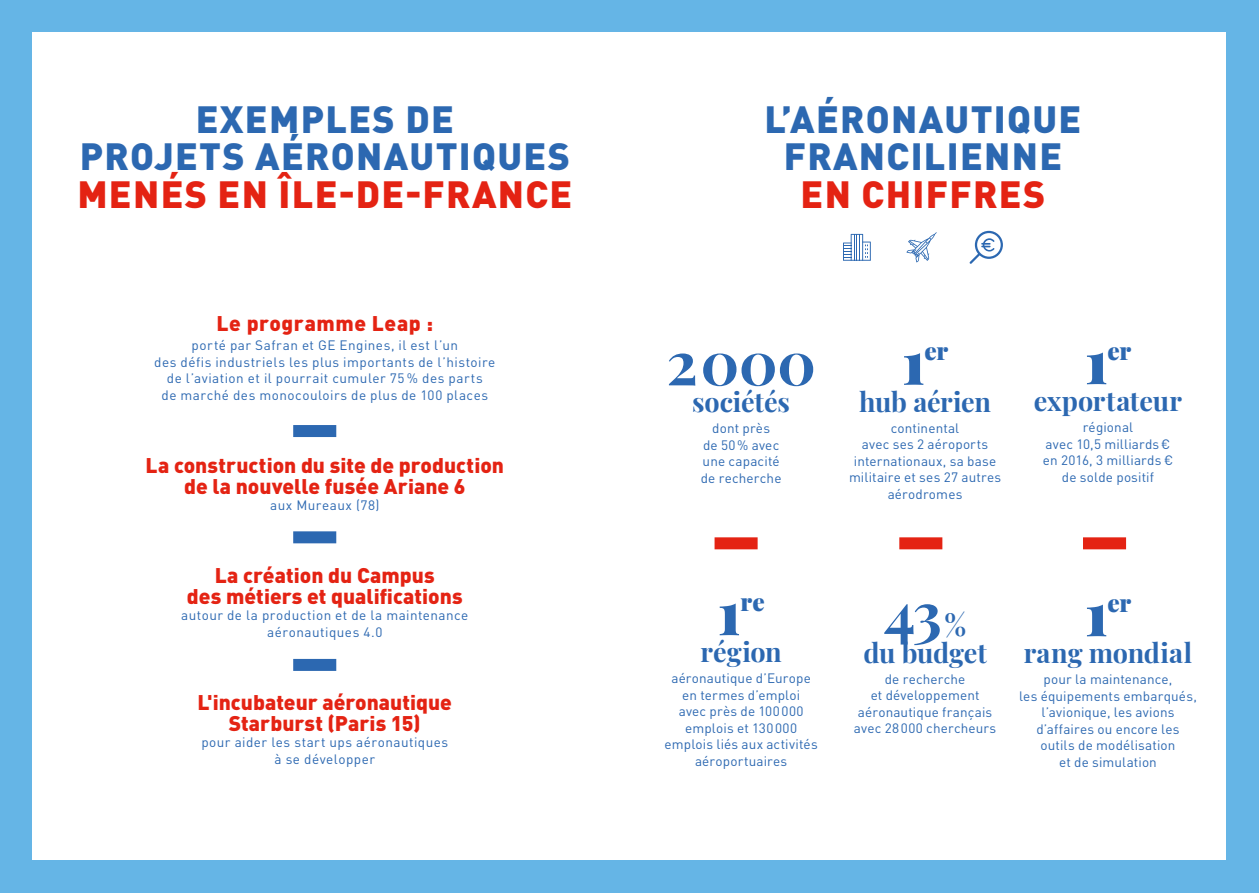
<style>
.page{position:relative;width:1259px;height:893px;background:#65b5e6}
.page>*{position:absolute;margin:0;border:0;box-sizing:border-box;transform-origin:0 0}
.t1{font:700 60px "Playfair Display";color:#2c68b1}
.t2{font:900 60px "Playfair Display";color:#2c68b1}
.t3{font:900 37.5px/37.5px "DIN Pro";letter-spacing:.035em;color:#2c68b1;text-align:center}
.t4{font:900 37.5px "DIN Pro";letter-spacing:.035em;color:#e42313}
.t5{font:700 27px "Playfair Display";letter-spacing:-.005em;color:#2c68b1}
.t6{font:900 24.45px "Playfair Display";letter-spacing:-.015em;color:#2c68b1}
.t7{font:900 21px/21px "DIN Pro";color:#e42313;text-align:center}
.t8{font:900 21px "DIN Pro";letter-spacing:.025em;color:#e42313}
.t9{font:13.5px/16.5px "DIN Pro";letter-spacing:.015em;color:#2c68b1;text-align:center}
.t10{font:13.5px/16.5px "DIN Pro";letter-spacing:.035em;color:#2c68b1;text-align:center}
.t11{font:13.5px "DIN Pro";letter-spacing:.04em;color:#2c68b1}
.s1{font-size:30px}
</style>
<div class="page">
<div style="left:33px;top:33px;width:1193px;height:827px;background:#fff"></div>
<svg style="left:843px;top:234px;width:28px;height:27px"></svg>
<svg style="left:906px;top:230px;width:97px;height:34px"></svg>
<div style="left:293px;top:425px;width:43px;height:12px;background:#2c68b1"></div>
<div style="left:714px;top:537px;width:43px;height:12px;background:#e42313"></div>
<div style="left:899px;top:537px;width:43px;height:12px;background:#e42313"></div>
<div style="left:1083px;top:537px;width:43px;height:12px;background:#e42313"></div>
<div style="left:293px;top:531px;width:43px;height:12px;background:#2c68b1"></div>
<div style="left:293px;top:659px;width:43px;height:12px;background:#2c68b1"></div>
<h2 class="t3" style="left:80px;top:99px;width:492px">EXEMPLES DE<br>PROJETS AÉRONAUTIQUES</h2>
<h2 class="t4" style="left:77px;top:169px;width:496px">MENÉS EN ÎLE-DE-FRANCE</h2>
<h3 class="t8" style="left:216px;top:309px;width:218px">Le programme Leap :</h3>
<p class="t10" style="left:154px;top:337px;width:343px">porté par Safran et GE Engines, il est l’un<br>des défis industriels les plus importants de l’histoire de l’aviation et il pourrait cumuler 75 % des parts<br>de marché des monocouloirs de plus de 100 places</p>
<h3 class="t7" style="left:146px;top:454px;width:360px">La construction du site de production de la nouvelle fusée Ariane 6</h3>
<p class="t11" style="left:270px;top:496px;width:111px">aux Mureaux (78)</p>
<h3 class="t7" style="left:187px;top:564px;width:277px">La création du Campus<br>des métiers et qualifications</h3>
<p class="t10" style="left:181px;top:606px;width:289px">autour de la production et de la maintenance aéronautiques 4.0</p>
<h3 class="t7" style="left:198px;top:691px;width:256px">L'incubateur aéronautique<br>Starburst (Paris 15)</h3>
<p class="t10" style="left:201px;top:734px;width:248px">pour aider les start ups aéronautiques à se développer</p>
<h2 class="t3" style="left:764px;top:99px;width:318px">L’AÉRONAUTIQUE<br>FRANCILIENNE</h2>
<h2 class="t4" style="left:800px;top:169px;width:246px">EN CHIFFRES</h2>
<h1 class="t1" style="left:666px;top:316px;width:151px">2 000</h1>
<h3 class="t5" style="left:692px;top:381px;width:99px">sociétés</h3>
<p class="t9" style="left:701px;top:419px;width:82px">dont près<br>de 50% avec une capacité de recherche</p>
<h1 class="t2" style="left:902px;top:315px;width:25px">1</h1>
<h3 class="t6" style="left:924px;top:332px;width:25px">er</h3>
<h3 class="t5" style="left:859px;top:381px;width:133px">hub aérien</h3>
<p class="t9" style="left:849px;top:419px;width:154px">continental<br>avec ses 2 aéroports internationaux, sa base militaire et ses 27 autres aérodromes</p>
<h1 class="t2" style="left:1084px;top:314px;width:25px">1</h1>
<h3 class="t6" style="left:1107px;top:331px;width:25px">er</h3>
<h3 class="t5" style="left:1033px;top:380px;width:150px">exportateur</h3>
<p class="t9" style="left:1042px;top:418px;width:132px">régional<br>avec 10,5 milliards € en 2016, 3 milliards € de solde positif</p>
<h1 class="t2" style="left:717px;top:565px;width:25px">1</h1>
<h3 class="t6" style="left:740px;top:582px;width:26px">re</h3>
<h3 class="t5" style="left:700px;top:631px;width:83px">région</h3>
<p class="t9" style="left:664px;top:669px;width:155px">aéronautique d’Europe en termes d’emploi<br>avec près de 100000 emplois et 130000 emplois liés aux activités aéroportuaires</p>
<h1 class="t1" style="left:883px;top:566px;width:84px">43 <span class="s1">%</span></h1>
<h3 class="t5" style="left:863px;top:632px;width:125px">du budget</h3>
<p class="t9" style="left:854px;top:670px;width:144px">de recherche<br>et développement aéronautique français avec 28000 chercheurs</p>
<h1 class="t2" style="left:1084px;top:566px;width:25px">1</h1>
<h3 class="t6" style="left:1107px;top:583px;width:25px">er</h3>
<h3 class="t5" style="left:1024px;top:632px;width:170px">rang mondial</h3>
<p class="t9" style="left:1019px;top:670px;width:179px">pour la maintenance,<br>les équipements embarqués, l’avionique, les avions d’affaires ou encore les outils de modélisation<br>et de simulation</p>
</div>
